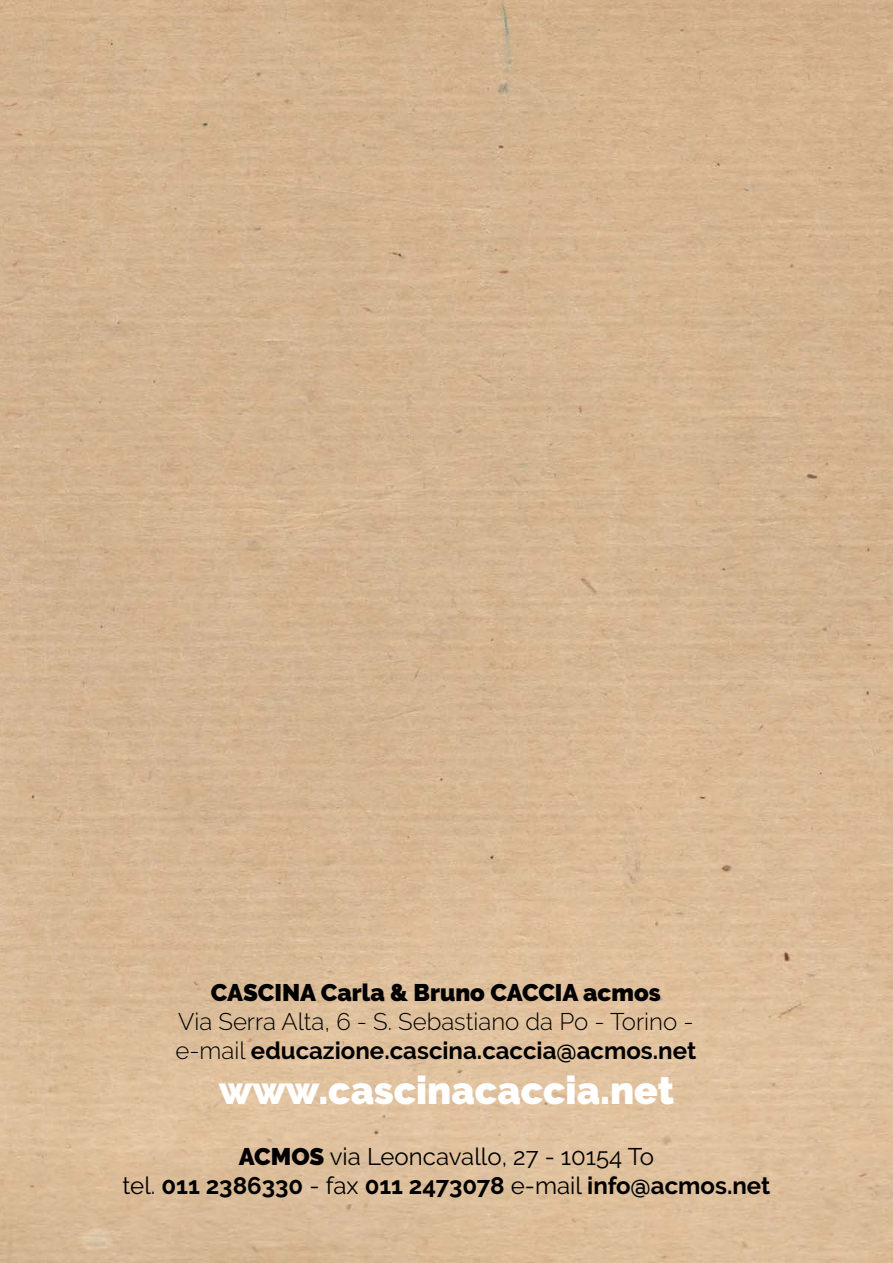
<style>
.page{position:relative;width:893px;height:1263px;background:#fff}
.page>*{position:absolute;margin:0;border:0;box-sizing:border-box;transform-origin:0 0}
.t1{font:900 39px "Raleway";color:#fff}
.t2{font:300 24px/28.8px "Raleway";color:#000}
.t3{font:24px/28.8px "Raleway";color:#000;text-align:center}
.t4{font:900 24px "Raleway";color:#000}
.s1{font-weight:700}
.s2{font-weight:900}
</style>
<div class="page">
<img style="left:0;top:0;width:893px;height:1263px">
<p class="t4" style="left:211px;top:978px;width:451px">CASCINA Carla &amp; Bruno CACCIA acmos</p>
<p class="t2" style="left:175px;top:1007px;width:522px">Via Serra Alta, 6 - S. Sebastiano da Po - Torino - e-mail <span class="s1">educazione.cascina.caccia@acmos.net</span></p>
<h1 class="t1" style="left:219px;top:1068px;width:457px">www.cascinacaccia.net</h1>
<p class="t3" style="left:123px;top:1142px;width:649px"><span class="s2">ACMOS</span> via Leoncavallo, 27 - 10154 To<br>tel. <span class="s1">011 2386330</span> - fax <span class="s1">011 2473078</span> e-mail <span class="s1">info@acmos.net</span></p>
</div>
